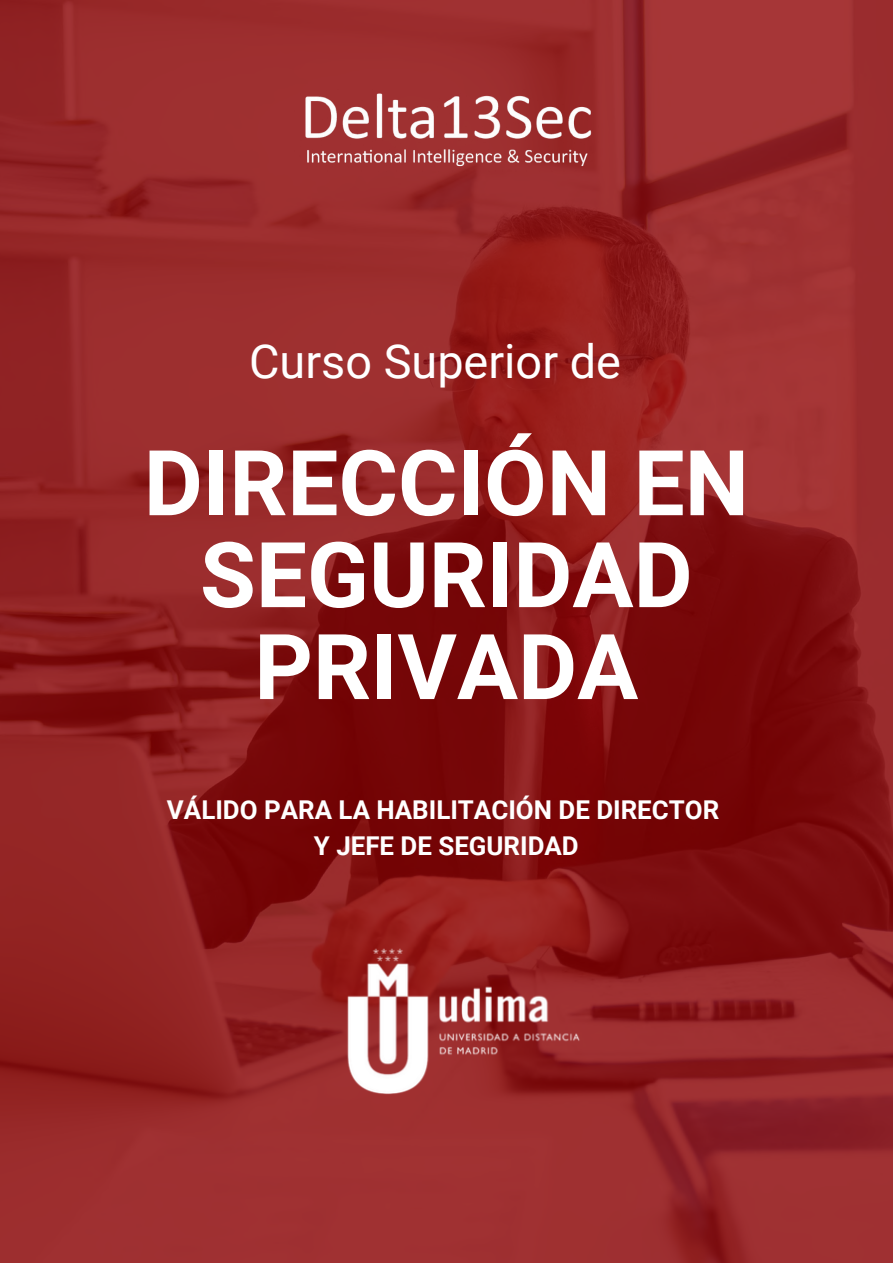
<style>
.page{position:relative;width:893px;height:1264px;background:#fff}
.page>*{position:absolute;margin:0;border:0;box-sizing:border-box;transform-origin:0 0}
.t1{font:700 90.9px/91.9px "Roboto";color:#fff;text-align:center}
.t2{font:46.8px "Roboto";color:#fff}
.t3{font:700 25.95px/36px "Roboto";color:#fff;text-align:center}
</style>
<div class="page">
<img style="left:0;top:0;width:892px;height:1262px">
<img style="left:294px;top:89px;width:304px;height:82px">
<img style="left:328px;top:940px;width:268px;height:163px">
<h2 class="t2" style="left:249px;top:335px;width:373px">Curso Superior de</h2>
<h1 class="t1" style="left:144px;top:438px;width:606px">DIRECCIÓN EN<br>SEGURIDAD<br>PRIVADA</h1>
<p class="t3" style="left:167px;top:792px;width:553px">VÁLIDO PARA LA HABILITACIÓN DE DIRECTOR<br>Y JEFE DE SEGURIDAD</p>
</div>
